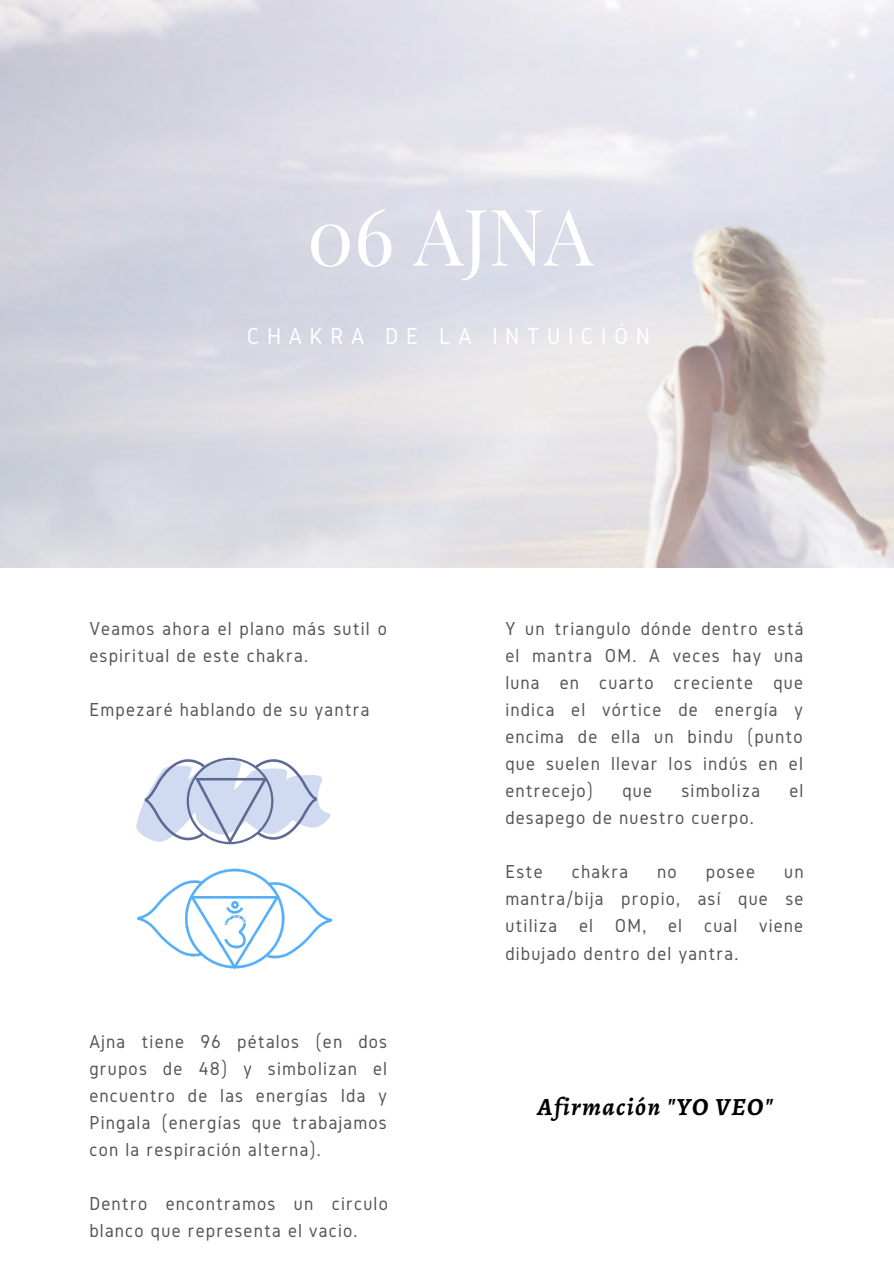
<style>
.page{position:relative;width:894px;height:1264px;background:#fff}
.page>*{position:absolute;margin:0;border:0;box-sizing:border-box;transform-origin:0 0}
.t1{font:78.3px "Playfair Display";color:#fff}
.t2{font:italic 700 24.75px "Alegreya";letter-spacing:.06em;color:#000}
.t3{font:24.15px "Gidole";letter-spacing:.31em;color:#fff}
.t4{font:19.5px/27px "Gidole";letter-spacing:.06em;color:#545454;text-align:justify}
</style>
<div class="page">
<img style="left:0;top:0;width:893px;height:567px">
<svg style="left:136px;top:757px;width:194px;height:87px"></svg>
<img style="left:138px;top:868px;width:193px;height:102px">
<p class="t1" style="left:307px;top:181px;width:288px">06 AJNA</p>
<p class="t3" style="left:247px;top:323px;width:404px">CHAKRA DE LA INTUICIÓN</p>
<p class="t4" style="left:89px;top:615px;width:299px">Veamos ahora el plano más sutil o espiritual de este chakra.</p>
<p class="t4" style="left:89px;top:696px;width:281px">Empezaré hablando de su yantra</p>
<p class="t4" style="left:89px;top:1027px;width:299px">Ajna tiene 96 pétalos (en dos grupos de 48) y simbolizan el encuentro de las energías Ida y Pingala (energías que trabajamos con la respiración alterna).</p>
<p class="t4" style="left:89px;top:1189px;width:300px">Dentro encontramos un circulo blanco que representa el vacio.</p>
<p class="t4" style="left:505px;top:615px;width:299px">Y un triangulo dónde dentro está el mantra OM. A veces hay una luna en cuarto creciente que indica el vórtice de energía y encima de ella un bindu (punto que suelen llevar los indús en el entrecejo)</p>
<p class="t4" style="left:622px;top:777px;width:31px">que</p>
<p class="t4" style="left:681px;top:777px;width:80px">simboliza</p>
<p class="t4" style="left:789px;top:777px;width:15px">el</p>
<p class="t4" style="left:505px;top:804px;width:250px">desapego de nuestro cuerpo.</p>
<p class="t4" style="left:505px;top:858px;width:39px">Este</p>
<p class="t4" style="left:571px;top:858px;width:58px">chakra</p>
<p class="t4" style="left:657px;top:858px;width:21px">no</p>
<p class="t4" style="left:705px;top:858px;width:51px">posee</p>
<p class="t4" style="left:505px;top:858px;width:299px;text-indent:279px">un mantra/bija propio, así que se utiliza el OM, el cual viene dibujado dentro del yantra.</p>
<p class="t2" style="left:537px;top:1090px;width:236px">Afirmación "YO VEO"</p>
</div>
